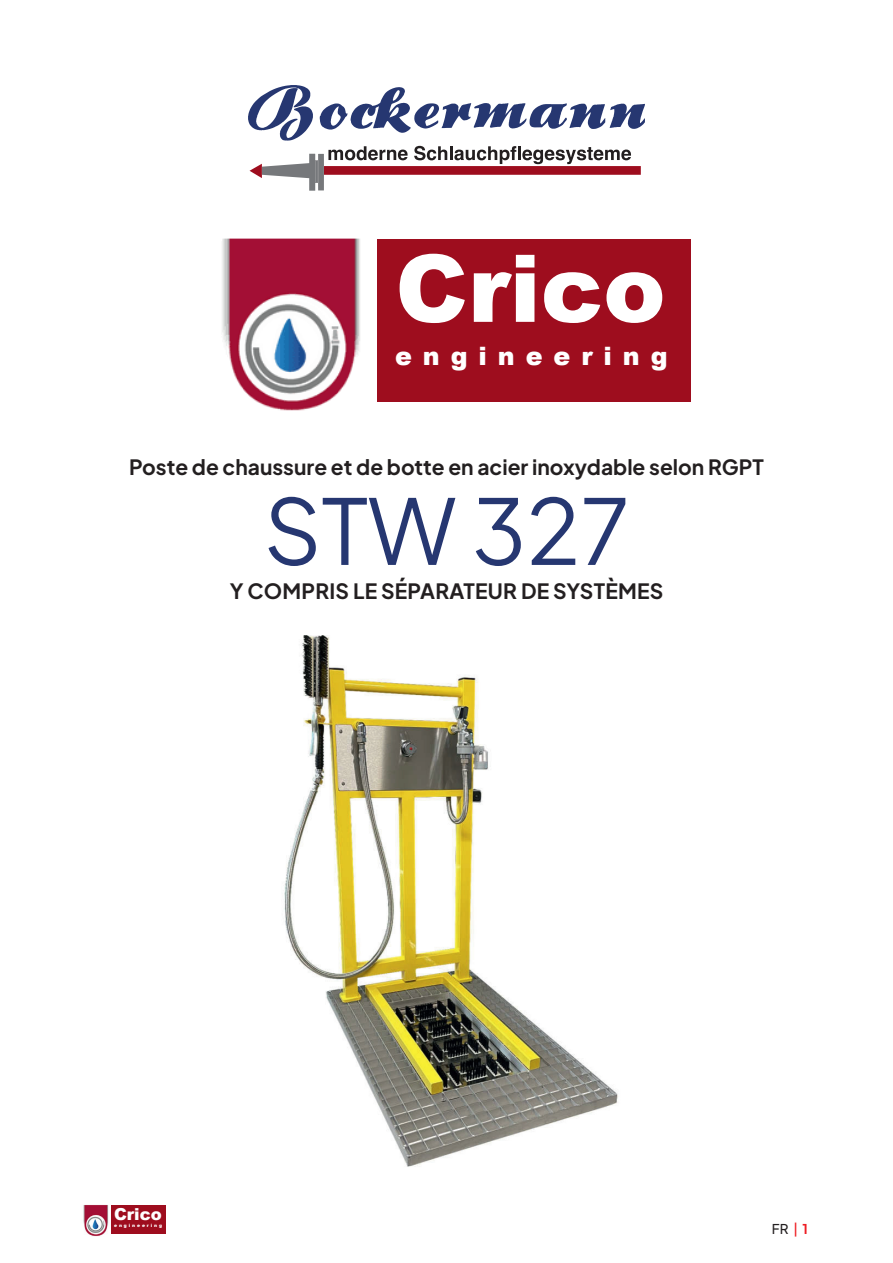
<style>
.page{position:relative;width:893px;height:1263px;background:#fff}
.page>*{position:absolute;margin:0;border:0;box-sizing:border-box;transform-origin:0 0}
.t1{font:900 93.6px "Arial";color:#fff}
.t2{font:90px "Plus Jakarta Sans";color:#263771}
.t3{font:900 25.35px "Arial";letter-spacing:.43em;color:#fff}
.t4{font:700 21px "Plus Jakarta Sans";color:#231f20}
.t5{font:900 16.5px "Arial";color:#fff}
.t6{font:500 13.5px "Plus Jakarta Sans";color:#231f20}
.t7{font:900 4.5px "Arial";letter-spacing:.43em;color:#fff}
.s1{color:#ee1d23}
.s2{font-weight:700;color:#ee1d23}
</style>
<div class="page">
<svg style="left:248px;top:85px;width:397px;height:106px"></svg>
<img style="left:284px;top:636px;width:334px;height:531px">
<div style="left:377px;top:239px;width:313px;height:163px;background:#9e0d1e"></div>
<img style="left:222px;top:238px;width:138px;height:173px">
<div style="left:111px;top:1205px;width:55px;height:29px;background:#9e0d1e"></div>
<img style="left:83px;top:1205px;width:26px;height:31px">
<h1 class="t1" style="left:395px;top:220px;width:272px">Crico</h1>
<p class="t3" style="left:395px;top:337px;width:274px">engineering</p>
<p class="t4" style="left:129px;top:448px;width:636px">Poste de chaussure et de botte en acier inoxydable selon RGPT</p>
<h2 class="t2" style="left:264px;top:458px;width:367px">STW 327</h2>
<p class="t4" style="left:230px;top:572px;width:435px">Y COMPRIS LE SÉPARATEUR DE SYSTÈMES</p>
<p class="t5" style="left:114px;top:1202px;width:49px">Crico</p>
<p class="t7" style="left:114px;top:1222px;width:49px">engineering</p>
<p class="t6" style="left:772px;top:1217px;width:37px">FR <span class="s1">|</span> <span class="s2">1</span></p>
</div>
